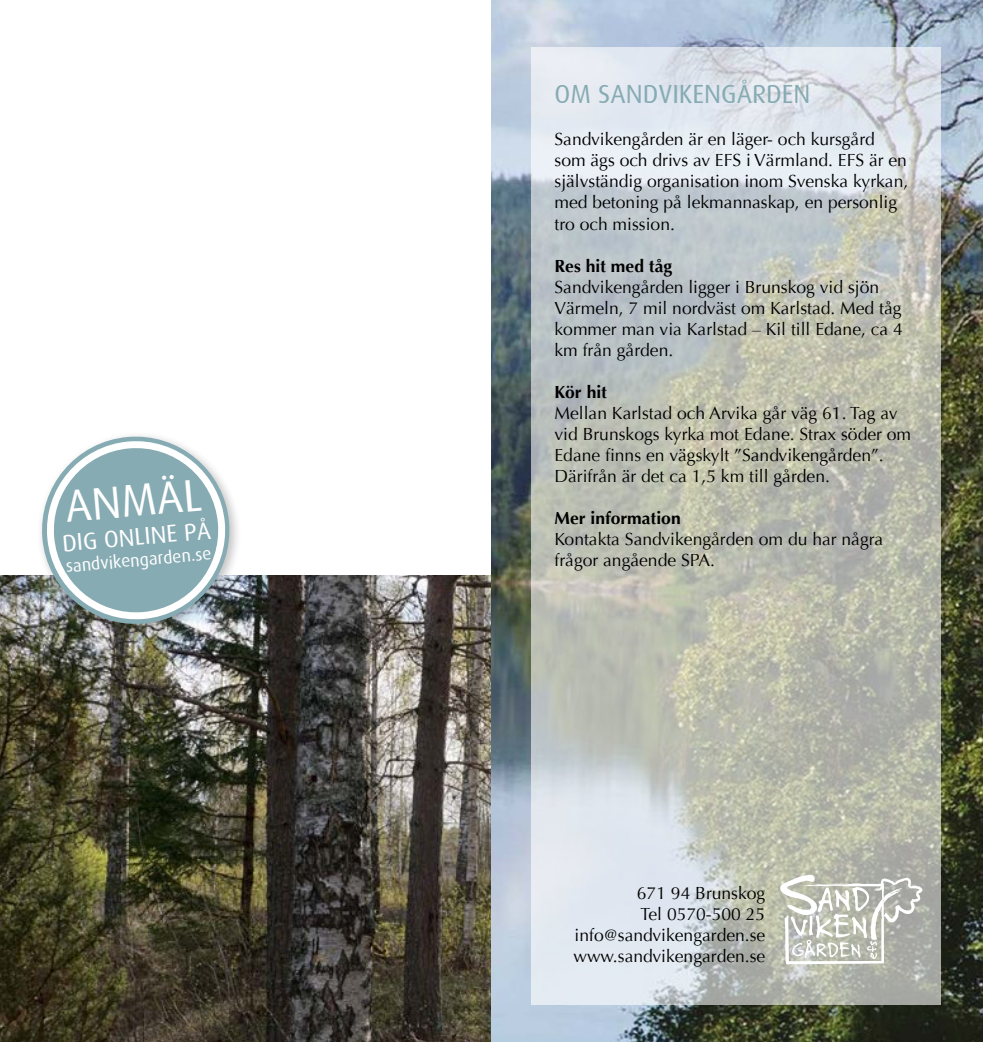
<style>
.page{position:relative;width:983px;height:1042px;background:#fff}
.page>*{position:absolute;margin:0;border:0;box-sizing:border-box;transform-origin:0 0}
.t1{font:45.5px "Dax";color:#fff}
.t2{font:26.25px "Dax";color:#86abb3}
.t3{font:24.32px "Dax";color:#fff}
.t4{font:17.5px/21px "Optima";color:#000}
.t5{font:700 17.5px "Optima";color:#000}
.t6{font:17.5px "Dax";color:#fff}
</style>
<div class="page">
<img style="left:0;top:575px;width:491px;height:467px">
<div style="left:36px;top:431px;width:206px;height:206px;background:#000;opacity:.25"></div>
<svg style="left:38px;top:432px;width:195px;height:196px"></svg>
<img style="left:491px;top:0;width:491px;height:1042px">
<svg style="left:531px;top:47px;width:409px;height:958px;background:#c4c8c2"></svg>
<img style="left:780px;top:875px;width:125px;height:43px">
<h1 class="t1" style="left:63px;top:481px;width:139px;rotate:-5deg">ANMÄL</h1>
<h3 class="t3" style="left:61px;top:530px;width:150px;rotate:-5deg">DIG ONLINE PÅ</h3>
<p class="t6" style="left:65px;top:556px;width:147px;rotate:-5deg">sandvikengarden.se</p>
<h2 class="t2" style="left:554px;top:80px;width:257px">OM SANDVIKENGÅRDEN</h2>
<p class="t4" style="left:554px;top:129px;width:355px">Sandvikengården är en läger- och kursgård som ägs och drivs av EFS i Värmland. EFS är en självständig organisation inom Svenska kyrkan, med betoning på lekmannaskap, en personlig tro och mission.</p>
<p class="t5" style="left:554px;top:255px;width:119px">Res hit med tåg</p>
<p class="t4" style="left:554px;top:276px;width:350px">Sandvikengården ligger i Brunskog vid sjön Värmeln, 7 mil nordväst om Karlstad. Med tåg kommer man via Karlstad – Kil till Edane, ca 4 km från gården.</p>
<p class="t5" style="left:554px;top:381px;width:54px">Kör hit</p>
<p class="t4" style="left:554px;top:402px;width:358px">Mellan Karlstad och Arvika går väg 61. Tag av vid Brunskogs kyrka mot Edane. Strax söder om Edane finns en vägskylt ”Sandvikengården”.<br>Därifrån är det ca 1,5 km till gården.</p>
<p class="t5" style="left:554px;top:507px;width:128px">Mer information</p>
<p class="t4" style="left:554px;top:528px;width:330px">Kontakta Sandvikengården om du har några frågor angående SPA.</p>
<p class="t4" style="left:573px;top:883px;width:193px;text-align:right">671 94 Brunskog<br>Tel 0570-500 25 info@sandvikengarden.se www.sandvikengarden.se</p>
</div>
